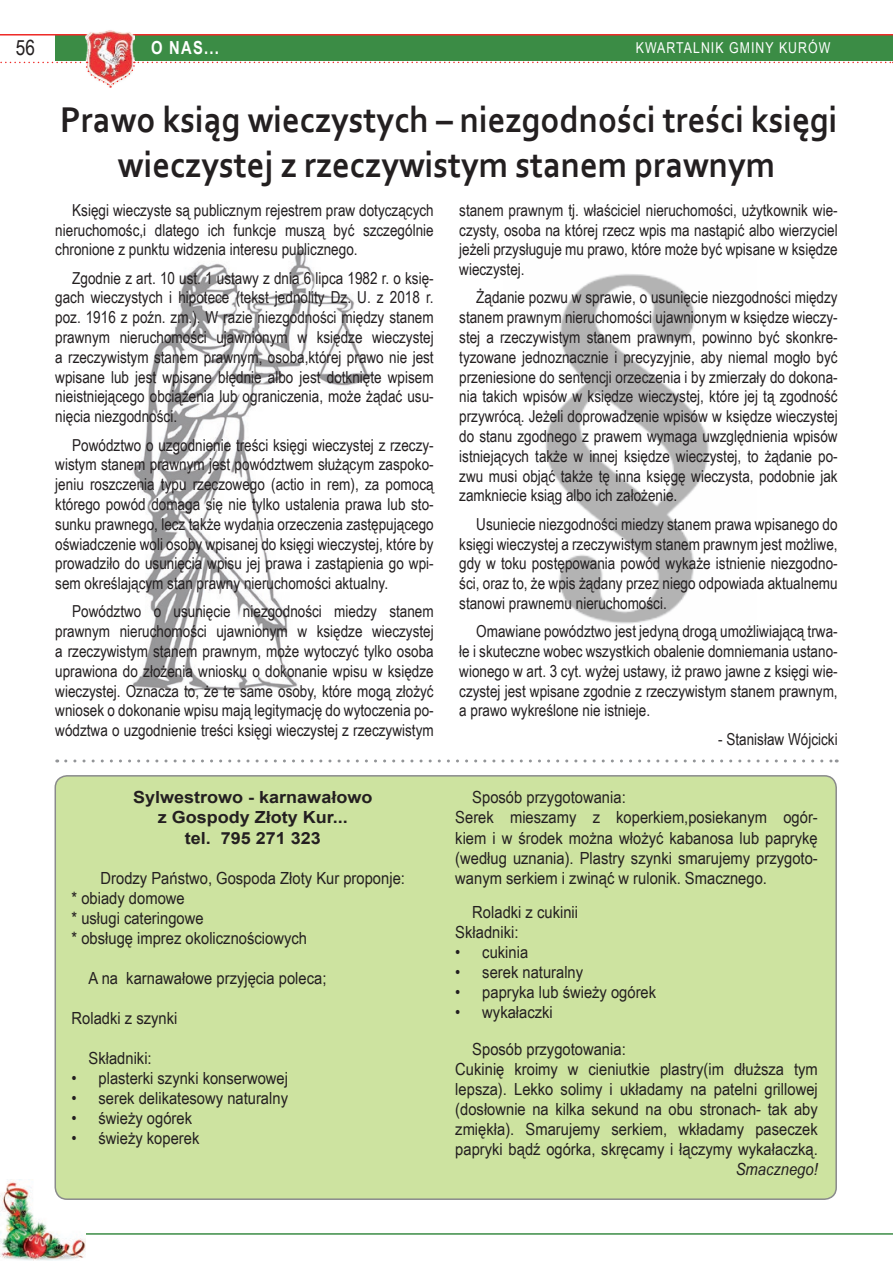
<style>
.page{position:relative;width:893px;height:1263px;background:#fff}
.page>*{position:absolute;margin:0;border:0;box-sizing:border-box;transform-origin:0 0}
.TYTUL{font:700 37.5px/45px "Corbel";color:#231f20;text-align:center;scale:.92 1}
.t1{font:21px "Arial Narrow";color:#231f20}
.t2{font:700 18px "Arial Narrow";color:#fff}
.t3{font:16.65px/20.1px "Arial Narrow";color:#231f20;text-align:justify;scale:1.08 1}
.t4{font:700 16.65px/20.1px "Arial";color:#231f20;text-align:center;scale:1.08 1}
.NORMAL{font:16.5px/19.8px "Arial Narrow";color:#231f20;text-align:justify}
.t5{font:15px "Arial Narrow";letter-spacing:.07em;color:#fff}
.s1{font-style:italic}
</style>
<div class="page">
<div style="left:55px;top:35px;width:838px;height:26px;background:#3b8c45"></div>
<hr style="left:0;top:34px;width:893px;height:2px;background:#ee2926">
<img style="left:85px;top:30px;width:50px;height:31px">
<img style="left:87px;top:31px;width:46px;height:30px">
<svg style="left:0;top:61px;width:893px;height:27px"></svg>
<hr style="left:32px;top:1233px;width:861px;height:2px;background:#3b8c45">
<img style="left:1px;top:1180px;width:84px;height:81px">
<div style="left:55px;top:776px;width:781px;height:423px;background:#cde3a0;border-radius:12px"></div>
<div style="left:55px;top:775px;width:782px;height:425px;border:2px solid #57585a;border-radius:12px"></div>
<svg style="left:66px;top:759px;width:771px;height:3px"></svg>
<img style="left:545px;top:274px;width:164px;height:350px">
<img style="left:132px;top:249px;width:241px;height:443px">
<p class="t1" style="left:16px;top:33px;width:21px">56</p>
<p class="t2" style="left:151px;top:34px;width:69px">O NAS...</p>
<p class="t5" style="left:636px;top:37px;width:196px">KWARTALNIK GMINY KURÓW</p>
<p class="TYTUL" style="left:60px;top:96px;width:846px">Prawo ksiąg wieczystych – niezgodności treści księgi wieczystej z rzeczywistym stanem prawnym</p>
<p class="NORMAL" style="left:55px;top:199px;width:380px;text-indent:17px">Księgi wieczyste są publicznym rejestrem praw dotyczących nieruchomośc,i dlatego ich funkcje muszą być szczególnie chronione z punktu widzenia interesu publicznego.</p>
<p class="NORMAL" style="left:55px;top:267px;width:380px;text-indent:17px">Zgodnie z art. 10 ust. 1 ustawy z dnia 6 lipca 1982 r. o księ&shy;gach wieczystych i hipotece (tekst jednolity Dz. U. z 2018 r. poz. 1916 z poźn. zm.). W razie niezgodności między stanem prawnym nieruchomości ujawnionym w księdze wieczystej a rzeczywistym stanem prawnym, osoba,której prawo nie jest wpisane lub jest wpisane błędnie albo jest dotknięte wpisem nieistniejącego obciążenia lub ograniczenia, może żądać usu&shy;nięcia niezgodności.</p>
<p class="NORMAL" style="left:55px;top:434px;width:380px;text-indent:17px">Powództwo o uzgodnienie treści księgi wieczystej z rzeczy&shy;wistym stanem prawnym jest powództwem służącym zaspoko&shy;jeniu roszczenia typu rzeczowego (actio in rem), za pomocą którego powód domaga się nie tylko ustalenia prawa lub sto&shy;sunku prawnego, lecz także wydania orzeczenia zastępującego oświadczenie woli osoby wpisanej do księgi wieczystej, które by prowadziło do usunięcia wpisu jej prawa i zastąpienia go wpi&shy;sem określającym stan prawny nieruchomości aktualny.</p>
<p class="NORMAL" style="left:55px;top:601px;width:380px;text-indent:17px">Powództwo o usunięcie niezgodności miedzy stanem prawnym nieruchomości ujawnionym w księdze wieczystej a rzeczywistym stanem prawnym, może wytoczyć tylko osoba uprawiona do złożenia wniosku o dokonanie wpisu w księdze wieczystej. Oznacza to, że te same osoby, które mogą złożyć wniosek o dokonanie wpisu mają legitymację do wytoczenia po&shy;wództwa o uzgodnienie treści księgi wieczystej z rzeczywistym</p>
<p class="t4" style="left:133px;top:788px;width:223px">Sylwestrowo - karnawałowo z Gospody Złoty Kur...</p>
<p class="t4" style="left:185px;top:828px;width:128px">tel. 795 271 323</p>
<p class="t3" style="left:101px;top:867px;width:283px">Drodzy Państwo, Gospoda Złoty Kur proponje:</p>
<p class="t3" style="left:72px;top:887px;width:106px">* obiady domowe</p>
<p class="t3" style="left:72px;top:907px;width:124px">* usługi cateringowe</p>
<p class="t3" style="left:72px;top:927px;width:219px">* obsługę imprez okolicznościowych</p>
<p class="t3" style="left:89px;top:967px;width:222px">A na karnawałowe przyjęcia poleca;</p>
<p class="t3" style="left:72px;top:1007px;width:99px">Roladki z szynki</p>
<p class="t3" style="left:89px;top:1047px;width:60px">Składniki:</p>
<p class="t3" style="left:72px;top:1067px;width:202px">• plasterki szynki konserwowej</p>
<p class="t3" style="left:72px;top:1088px;width:202px">• serek delikatesowy naturalny</p>
<p class="t3" style="left:72px;top:1108px;width:113px">• świeży ogórek</p>
<p class="t3" style="left:72px;top:1128px;width:120px">• świeży koperek</p>
<p class="NORMAL" style="left:459px;top:199px;width:380px">stanem prawnym tj. właściciel nieruchomości, użytkownik wie&shy;czysty, osoba na której rzecz wpis ma nastąpić albo wierzyciel jeżeli przysługuje mu prawo, które może być wpisane w księdze wieczystej.</p>
<p class="NORMAL" style="left:459px;top:287px;width:380px;text-indent:17px">Żądanie pozwu w sprawie, o usunięcie niezgodności między stanem prawnym nieruchomości ujawnionym w księdze wieczy&shy;stej a rzeczywistym stanem prawnym, powinno być skonkre&shy;tyzowane jednoznacznie i precyzyjnie, aby niemal mogło być przeniesione do sentencji orzeczenia i by zmierzały do dokona&shy;nia takich wpisów w księdze wieczystej, które jej tą zgodność przywrócą. Jeżeli doprowadzenie wpisów w księdze wieczystej do stanu zgodnego z prawem wymaga uwzględnienia wpisów istniejących także w innej księdze wieczystej, to żądanie po&shy;zwu musi objąć także tę inna księgę wieczysta, podobnie jak zamkniecie ksiąg albo ich założenie.</p>
<p class="NORMAL" style="left:459px;top:513px;width:380px;text-indent:17px">Usuniecie niezgodności miedzy stanem prawa wpisanego do księgi wieczystej a rzeczywistym stanem prawnym jest możliwe, gdy w toku postępowania powód wykaże istnienie niezgodno&shy;ści, oraz to, że wpis żądany przez niego odpowiada aktualnemu stanowi prawnemu nieruchomości.</p>
<p class="NORMAL" style="left:459px;top:621px;width:380px;text-indent:17px">Omawiane powództwo jest jedyną drogą umożliwiającą trwa&shy;łe i skuteczne wobec wszystkich obalenie domniemania ustano&shy;wionego w art. 3 cyt. wyżej ustawy, iż prawo jawne z księgi wie&shy;czystej jest wpisane zgodnie z rzeczywistym stanem prawnym, a prawo wykreślone nie istnieje.</p>
<p class="NORMAL" style="left:718px;top:728px;width:121px">- Stanisław Wójcicki</p>
<p class="t3" style="left:472px;top:787px;width:144px">Sposób przygotowania:</p>
<p class="t3" style="left:455px;top:807px;width:337px">Serek mieszamy z koperkiem,posiekanym ogór&shy;kiem i w środek można włożyć kabanosa lub paprykę (według uznania). Plastry szynki smarujemy przygoto&shy;wanym serkiem i zwinąć w rulonik. Smacznego.</p>
<p class="t3" style="left:472px;top:901px;width:99px">Roladki z cukinii</p>
<p class="t3" style="left:455px;top:921px;width:60px">Składniki:</p>
<p class="t3" style="left:455px;top:941px;width:69px">• cukinia</p>
<p class="t3" style="left:455px;top:961px;width:120px">• serek naturalny</p>
<p class="t3" style="left:455px;top:981px;width:188px">• papryka lub świeży ogórek</p>
<p class="t3" style="left:455px;top:1001px;width:92px">• wykałaczki</p>
<p class="t3" style="left:472px;top:1038px;width:144px">Sposób przygotowania:</p>
<p class="t3" style="left:455px;top:1058px;width:337px;text-align:right">Cukinię kroimy w cieniutkie plastry(im dłuższa tym lepsza). Lekko solimy i układamy na patelni grillowej (dosłownie na kilka sekund na obu stronach- tak aby zmiękła). Smarujemy serkiem, wkładamy paseczek papryki bądź ogórka, skręcamy i łączymy wykałaczką.<br><span class="s1">Smacznego!</span></p>
</div>
